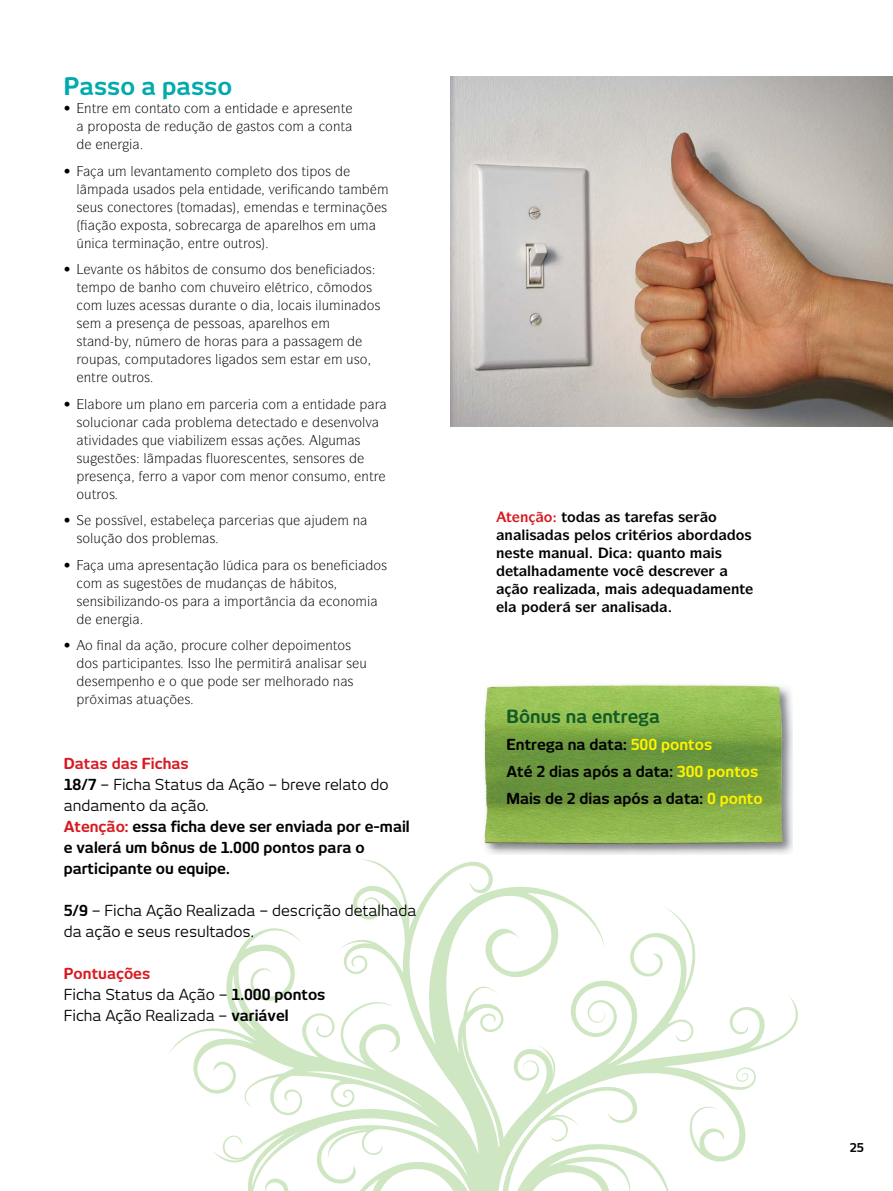
<style>
.page{position:relative;width:893px;height:1191px;background:#fff}
.page>*{position:absolute;margin:0;border:0;box-sizing:border-box;transform-origin:0 0}
.t1{font:700 24px "New June";color:#00aaad}
.t2{font:700 18px "New June";color:#125b26}
.t3{font:700 15px/21px "New June";color:#000}
.t4{font:15px/21px "New June";color:#000}
.t5{font:700 14.25px "Itc Symbol";color:#000}
.t6{font:700 14.25px "Itc Symbol";color:#d71920}
.t7{font:13.5px "Itc Symbol";color:#000}
.t8{font:700 12px "New June";color:#000}
.s1{color:#d71920}
.s2{font-weight:400}
.s3{font-weight:700}
.s4{font-weight:700;color:#d71920}
.s5{color:#000}
.s6{color:#fff200}
</style>
<div class="page">
<svg style="left:168px;top:859px;width:630px;height:332px"></svg>
<img style="left:487px;top:688px;width:306px;height:167px">
<img style="left:480px;top:684px;width:307px;height:165px">
<img style="left:451px;top:77px;width:442px;height:350px">
<h1 class="t1" style="left:64px;top:72px;width:170px">Passo a passo</h1>
<p class="t7" style="left:64px;top:100px;width:34px">• ■▼</p>
<p class="t7" style="left:141px;top:100px;width:59px">□■▼ ▼□ □</p>
<p class="t7" style="left:320px;top:100px;width:27px">▲ ■▼</p>
<p class="t7" style="left:100px;top:118px;width:36px">□ □▲▼</p>
<p class="t7" style="left:250px;top:118px;width:44px">▲▼□▲ □</p>
<p class="t7" style="left:325px;top:118px;width:22px">□■▼</p>
<p class="t7" style="left:103px;top:136px;width:9px">■</p>
<p class="t7" style="left:64px;top:162px;width:8px">•</p>
<p class="t7" style="left:108px;top:162px;width:60px">◆ ●❖■▼</p>
<p class="t7" style="left:192px;top:162px;width:39px">■▼□ □</p>
<p class="t7" style="left:250px;top:162px;width:83px">● ▼□ □▲ ▼ □▲</p>
<p class="t7" style="left:77px;top:180px;width:5px">●</p>
<p class="t7" style="left:133px;top:180px;width:44px">◆▲ □▲</p>
<p class="t7" style="left:194px;top:180px;width:35px">● ■▼</p>
<p class="t7" style="left:312px;top:180px;width:33px">■ □ ▼</p>
<p class="t7" style="left:77px;top:198px;width:117px">▲ ◆▲ □■ ▼□ ▲ ▼□</p>
<p class="t7" style="left:270px;top:198px;width:50px">■ ▲ ▼</p>
<p class="t7" style="left:109px;top:216px;width:82px">□ □▲▼ ▲□</p>
<p class="t7" style="left:299px;top:216px;width:26px">● □▲</p>
<p class="t7" style="left:144px;top:234px;width:119px">■ □ ■▼ □◆▼ □▲</p>
<p class="t7" style="left:64px;top:261px;width:79px">• ❖ ■▼ □▲</p>
<p class="t7" style="left:171px;top:261px;width:20px">▼□▲</p>
<p class="t7" style="left:218px;top:261px;width:75px">□■▲◆ □ □▲</p>
<p class="t7" style="left:311px;top:261px;width:9px">■</p>
<p class="t7" style="left:154px;top:279px;width:42px">■ □ □</p>
<p class="t7" style="left:224px;top:279px;width:87px">◆❖ □ ●▼ □</p>
<p class="t7" style="left:343px;top:279px;width:31px">□ □▲</p>
<p class="t7" style="left:83px;top:297px;width:54px">□ ●◆ ▲</p>
<p class="t7" style="left:160px;top:297px;width:89px">▲▲ ▲ ◆ ■▼ □</p>
<p class="t7" style="left:306px;top:297px;width:77px">▲ ●◆ ■ □▲</p>
<p class="t7" style="left:209px;top:315px;width:34px">▲▲□ ▲</p>
<p class="t7" style="left:283px;top:315px;width:26px">● □▲</p>
<p class="t7" style="left:77px;top:333px;width:27px">▲▼ ■</p>
<p class="t7" style="left:81px;top:351px;width:59px">□◆ ▲ □</p>
<p class="t7" style="left:159px;top:351px;width:61px">◆▼ □▲ ●</p>
<p class="t7" style="left:244px;top:351px;width:25px">□▲ ▲</p>
<p class="t7" style="left:346px;top:351px;width:23px">◆▲□</p>
<p class="t7" style="left:84px;top:369px;width:68px">■▼ □◆▼ □▲</p>
<p class="t7" style="left:64px;top:395px;width:72px">• ● □ ◆</p>
<p class="t7" style="left:157px;top:395px;width:27px">● ■□</p>
<p class="t7" style="left:77px;top:413px;width:51px">▲□●◆ □■</p>
<p class="t7" style="left:252px;top:413px;width:47px">▼▼□</p>
<p class="t7" style="left:328px;top:413px;width:46px">▲ ■❖□●❖</p>
<p class="t7" style="left:132px;top:431px;width:44px">▲ ❑◆ ❖</p>
<p class="t7" style="left:197px;top:431px;width:5px">●</p>
<p class="t7" style="left:238px;top:431px;width:27px">▲▲ ▲</p>
<p class="t7" style="left:296px;top:431px;width:41px">▲ ● ◆</p>
<p class="t7" style="left:77px;top:449px;width:72px">▲◆ ▲▼ ▲ ●</p>
<p class="t7" style="left:196px;top:449px;width:151px">▲ ●◆□ ▲ ■▼▲ ▲■▲□ ▲</p>
<p class="t7" style="left:160px;top:467px;width:76px">□ ❖ □ □</p>
<p class="t7" style="left:268px;top:467px;width:107px">■□ □■▲◆ □ ■▼</p>
<p class="t7" style="left:77px;top:485px;width:40px">□◆▼ □▲</p>
<p class="t7" style="left:64px;top:512px;width:8px">•</p>
<p class="t7" style="left:103px;top:512px;width:67px">□▲▲ ❖ ● ▲▼</p>
<p class="t7" style="left:191px;top:512px;width:5px">●</p>
<p class="t7" style="left:268px;top:512px;width:27px">▲ ❑◆</p>
<p class="t7" style="left:77px;top:530px;width:109px">▲□●◆ □ □▲ □ ●</p>
<p class="t7" style="left:64px;top:556px;width:8px">•</p>
<p class="t7" style="left:165px;top:556px;width:27px">▲ ■▼</p>
<p class="t7" style="left:326px;top:556px;width:9px">■</p>
<p class="t7" style="left:83px;top:574px;width:101px">□ ▲ ▲◆ ▲▼ ▲</p>
<p class="t7" style="left:217px;top:574px;width:52px">◆■▲</p>
<p class="t7" style="left:316px;top:574px;width:20px">▼□▲</p>
<p class="t7" style="left:77px;top:592px;width:103px">▲■▲ ● ■□□▲</p>
<p class="t7" style="left:247px;top:592px;width:34px">□▼■</p>
<p class="t7" style="left:333px;top:592px;width:25px">□■□</p>
<p class="t7" style="left:103px;top:610px;width:9px">■</p>
<p class="t7" style="left:64px;top:637px;width:60px">• □ ■ ●</p>
<p class="t7" style="left:166px;top:637px;width:51px">□ □ ◆</p>
<p class="t7" style="left:296px;top:637px;width:57px">□ ■▼□▲</p>
<p class="t7" style="left:122px;top:655px;width:97px">▼ ■▼ ▲ ▲▲□ ●</p>
<p class="t7" style="left:272px;top:655px;width:97px">▼ ■●▲ ▲◆</p>
<p class="t7" style="left:132px;top:673px;width:66px">■ □ □ ❑◆</p>
<p class="t7" style="left:321px;top:673px;width:34px">□ ■ ▲</p>
<p class="t7" style="left:127px;top:691px;width:31px">▲ ▼◆</p>
<p class="t3" style="left:64px;top:752px;width:347px"><span class="s1">Datas das Fichas<br></span>18/7 <span class="s2">– Ficha Status da Ação – breve relato do andamento da ação.<br></span><span class="s1">Atenção:</span> essa ficha deve ser enviada por e-mail e valerá um bônus de 1.000 pontos para o participante ou equipe.</p>
<p class="t4" style="left:64px;top:899px;width:354px"><span class="s3">5/9</span> – Ficha Ação Realizada – descrição detalhada da ação e seus resultados.</p>
<p class="t4" style="left:64px;top:962px;width:263px"><span class="s4">Pontuações<br></span>Ficha Status da Ação – <span class="s3">1.000 pontos<br></span>Ficha Ação Realizada – <span class="s3">variável</span></p>
<p class="t6" style="left:506px;top:508px;width:126px">▼■ □ <span class="s5">▼□ ▲ ▲ ▼</span></p>
<p class="t5" style="left:505px;top:526px;width:33px">■ ●▲</p>
<p class="t5" style="left:562px;top:526px;width:50px">▲ ●□▲</p>
<p class="t5" style="left:633px;top:526px;width:42px">▼ □▲</p>
<p class="t5" style="left:695px;top:526px;width:58px">□ □▲</p>
<p class="t5" style="left:496px;top:544px;width:31px">■ ▲▼</p>
<p class="t5" style="left:559px;top:544px;width:31px">■◆ ●</p>
<p class="t5" style="left:637px;top:544px;width:50px">❑◆ ■▼□</p>
<p class="t5" style="left:586px;top:562px;width:44px">■▼ ❖□</p>
<p class="t5" style="left:630px;top:580px;width:56px">▲ ❑◆</p>
<p class="t5" style="left:575px;top:598px;width:68px">▲ ■ ●▲</p>
<h2 class="t2" style="left:506px;top:705px;width:155px">Bônus na entrega</h2>
<p class="t3" style="left:506px;top:730px;width:258px;line-height:27px">Entrega na data: <span class="s6">500 pontos<br></span>Até 2 dias após a data: <span class="s6">300 pontos<br></span>Mais de 2 dias após a data: <span class="s6">0 ponto</span></p>
<p class="t8" style="left:850px;top:1140px;width:16px">25</p>
</div>
